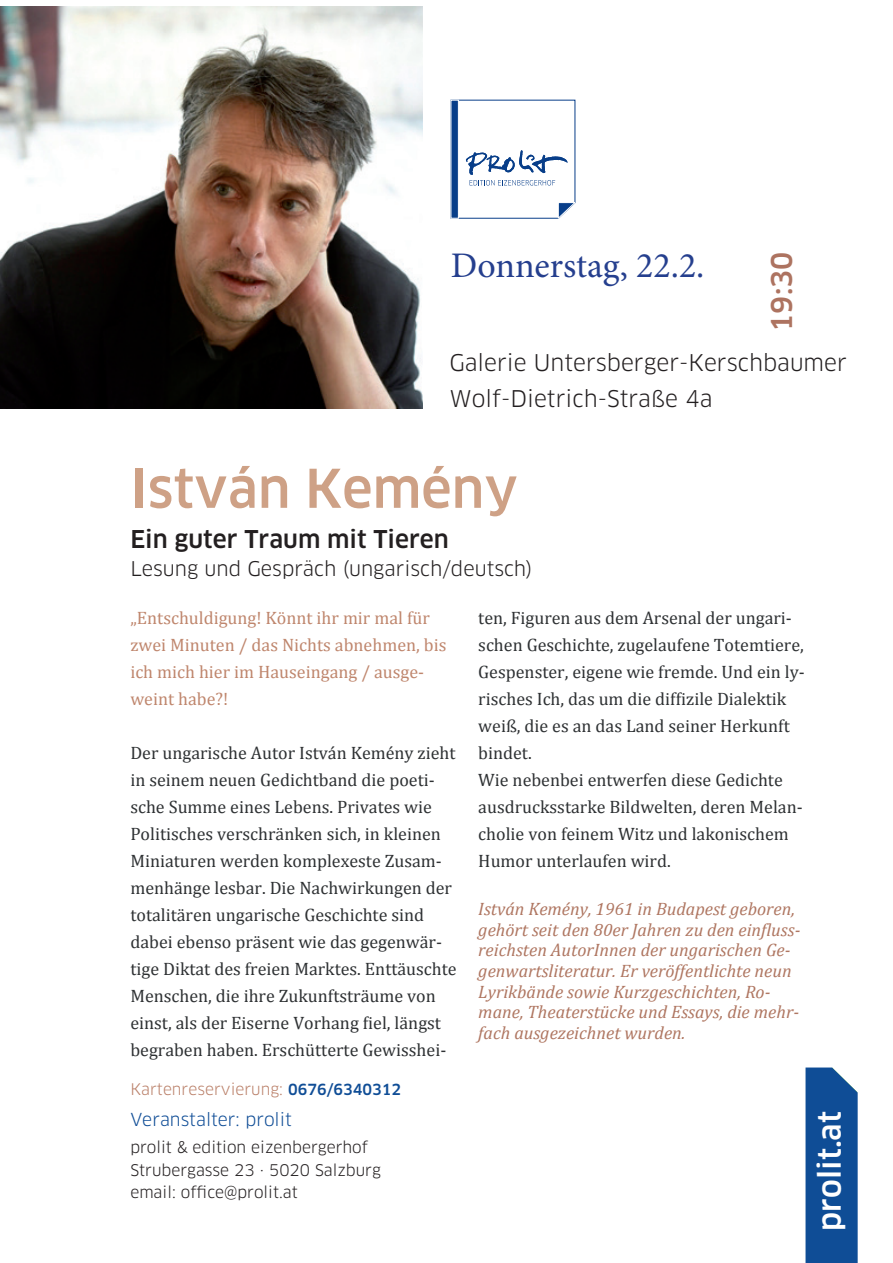
<style>
.page{position:relative;width:893px;height:1263px;background:#fff}
.page>*{position:absolute;margin:0;border:0;box-sizing:border-box;transform-origin:0 0}
.t1{font:500 52.2px "Clan OT";color:#cea186}
.t2{font:36px "Minion Pro";color:#253f8e}
.t3{font:500 30.3px "Clan OT";color:#fff}
.t4{font:500 28.05px "Clan OT";color:#ad7360}
.t5{font:500 24px "Clan OT";color:#231f20}
.t6{font:22.5px/35.5px "Clan Pro";color:#231f20}
.t7{font:19.8px "Clan Pro";color:#231f20}
.t8{font:18px/27px "Cambria";color:#2e3133}
.t9{font:italic 18px/20.7px "Cambria";color:#af7661}
.t10{font:18px/27px "Cambria";color:#bf866d}
.t11{font:17.55px "Clan Pro";color:#0f4d96}
.t12{font:15.6px/22.5px "Clan Pro";color:#231f20}
.t13{font:15.6px "Clan Pro";color:#ba8069}
.s1{font-family:"Clan OT";font-weight:500;font-size:15px;color:#0f4d96}
</style>
<div class="page">
<svg style="left:805px;top:1067px;width:53px;height:196px;background:#1a559b"></svg>
<svg style="left:451px;top:100px;width:125px;height:119px"></svg>
<div style="left:451px;top:100px;width:7px;height:118px;background:#083e89"></div>
<img style="left:0;top:7px;width:422px;height:401px">
<h3 class="t4" style="left:765px;top:332px;width:81px;rotate:-90deg">19:30</h3>
<p class="t6" style="left:449px;top:345px;width:399px">Galerie Untersberger-Kerschbaumer<br>Wolf-Dietrich-Straße 4a</p>
<h2 class="t2" style="left:451px;top:241px;width:255px">Donnerstag, 22.2.</h2>
<h1 class="t1" style="left:130px;top:458px;width:389px">István Kemény</h1>
<h3 class="t5" style="left:130px;top:525px;width:320px">Ein guter Traum mit Tieren</h3>
<p class="t7" style="left:130px;top:557px;width:404px">Lesung und Gespräch (ungarisch/deutsch)</p>
<p class="t10" style="left:130px;top:604px;width:318px">„Entschuldigung! Könnt ihr mir mal für zwei Minuten / das Nichts abnehmen, bis ich mich hier im Hauseingang / ausge&shy;weint habe?!</p>
<p class="t8" style="left:130px;top:739px;width:328px">Der ungarische Autor István Kemény zieht in seinem neuen Gedichtband die poeti&shy;sche Summe eines Lebens. Privates wie Politisches verschränken sich, in kleinen Miniaturen werden komplexeste Zusam&shy;menhänge lesbar. Die Nachwirkungen der totalitären ungarische Geschichte sind dabei ebenso präsent wie das gegenwär&shy;tige Diktat des freien Marktes. Enttäuschte Menschen, die ihre Zukunftsträume von einst, als der Eiserne Vorhang fiel, längst begraben haben. Erschütterte Gewisshei-</p>
<p class="t13" style="left:130px;top:1079px;width:272px">Kartenreservierung: <span class="s1">0676/6340312</span></p>
<p class="t11" style="left:130px;top:1109px;width:163px">Veranstalter: prolit</p>
<p class="t12" style="left:130px;top:1136px;width:252px">prolit &amp; edition eizenbergerhof<br>Strubergasse 23 · 5020 Salzburg email: office@prolit.at</p>
<p class="t8" style="left:478px;top:604px;width:328px">ten, Figuren aus dem Arsenal der ungari&shy;schen Geschichte, zugelaufene Totemtiere, Gespenster, eigene wie fremde. Und ein ly&shy;risches Ich, das um die diffizile Dialektik weiß, die es an das Land seiner Herkunft bindet.<br>Wie nebenbei entwerfen diese Gedichte ausdrucksstarke Bildwelten, deren Melan&shy;cholie von feinem Witz und lakonischem Humor unterlaufen wird.</p>
<p class="t9" style="left:478px;top:898px;width:324px">István Kemény, 1961 in Budapest geboren, gehört seit den 80er Jahren zu den einfluss&shy;reichsten AutorInnen der ungarischen Ge&shy;genwartsliteratur. Er veröffentlichte neun Lyrikbände sowie Kurzgeschichten, Ro&shy;mane, Theaterstücke und Essays, die mehr&shy;fach ausgezeichnet wurden.</p>
<h3 class="t3" style="left:812px;top:1230px;width:121px;rotate:-90deg">prolit.at</h3>
</div>
